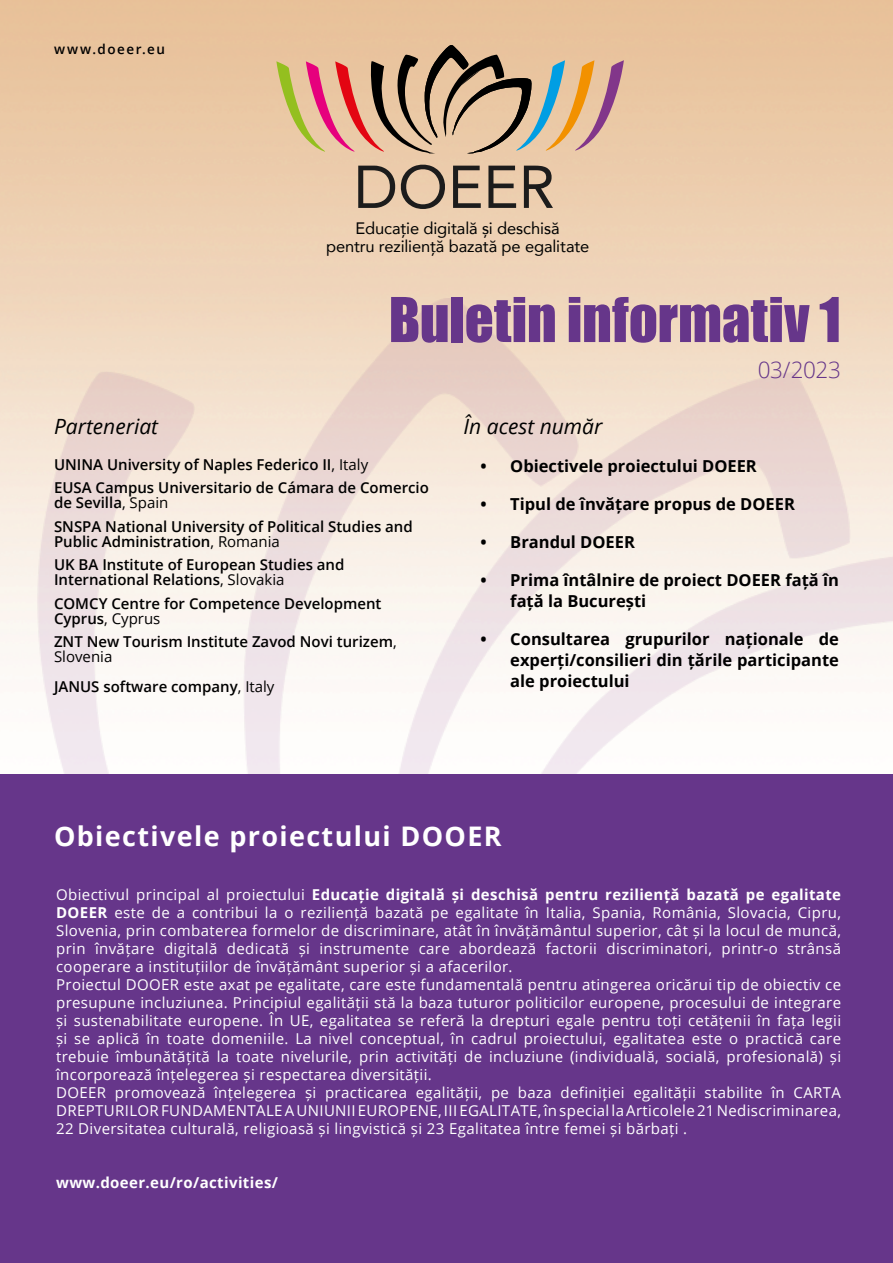
<style>
.page{position:relative;width:893px;height:1263px;background:#fff}
.page>*{position:absolute;margin:0;border:0;box-sizing:border-box;transform-origin:0 0}
.t1{font:57px "Impact";color:#66368a}
.t2{font:700 27px "Open Sans";letter-spacing:.05em;color:#fff}
.t3{font:300 22.5px "Open Sans";letter-spacing:-.02em;color:#66368a}
.t4{font:italic 21px "Open Sans";color:#000}
.t5{font:700 16.5px/21px "Open Sans";color:#000}
.t6{font:16.5px/18px "Avenir";letter-spacing:-.005em;color:#000;text-align:center}
.t7{font:15px/18px "Open Sans";letter-spacing:.025em;color:#fff}
.t8{font:600 15px/23.5px "Open Sans";color:#000}
.t9{font:700 15px "Open Sans";letter-spacing:.025em;color:#fff}
.t10{font:600 13.5px "Open Sans";letter-spacing:.115em;color:#000}
.s1{font-weight:400}
.s2{font-weight:700}
</style>
<div class="page">
<img style="left:0;top:299px;width:893px;height:476px">
<svg style="left:276px;top:42px;width:348px;height:112px"></svg>
<svg style="left:358px;top:164px;width:88px;height:45px"></svg>
<svg style="left:453px;top:166px;width:28px;height:42px"></svg>
<svg style="left:488px;top:166px;width:28px;height:42px"></svg>
<svg style="left:524px;top:166px;width:29px;height:42px"></svg>
<div style="left:0;top:775px;width:893px;height:488px;background:#66368a"></div>
<p class="t10" style="left:54px;top:40px;width:113px">www.doeer.eu</p>
<p class="t6" style="left:326px;top:219px;width:265px">Educație digitală și deschisă<br>pentru reziliență bazată pe egalitate</p>
<h1 class="t1" style="left:389px;top:275px;width:454px">Buletin informativ 1</h1>
<h3 class="t3" style="left:758px;top:354px;width:85px">03/2023</h3>
<h3 class="t4" style="left:54px;top:411px;width:106px">Parteneriat</h3>
<p class="t8" style="left:54px;top:452px;width:376px">UNINA University of Naples Federico II<span class="s1">, Italy<br></span>EUSA Campus Universitario de Cámara de Comercio</p>
<p class="t8" style="left:54px;top:491px;width:360px">de Sevilla<span class="s1">, Spain<br></span>SNSPA National University of Political Studies and</p>
<p class="t8" style="left:54px;top:529px;width:292px">Public Administration<span class="s1">, Romania<br></span>UK BA Institute of European Studies and</p>
<p class="t8" style="left:54px;top:568px;width:329px">International Relations<span class="s1">, Slovakia<br></span>COMCY Centre for Competence Development</p>
<p class="t8" style="left:54px;top:606px;width:344px">Cyprus<span class="s1">, Cyprus<br></span>ZNT New Tourism Institute Zavod Novi turizem<span class="s1">,</span></p>
<p class="t8" style="left:54px;top:642px;width:222px;line-height:29.5px"><span class="s1">Slovenia<br></span>JANUS software company<span class="s1">, Italy</span></p>
<h3 class="t4" style="left:463px;top:411px;width:140px">În acest număr</h3>
<p class="t5" style="left:480px;top:455px;width:278px">• Obiectivele proiectului DOEER</p>
<p class="t5" style="left:480px;top:493px;width:316px">• Tipul de învățare propus de DOEER</p>
<p class="t5" style="left:480px;top:531px;width:156px">• Brandul DOEER</p>
<p class="t5" style="left:510px;top:569px;width:330px;text-indent:-30px">• Prima întâlnire de proiect DOEER față în față la București</p>
<p class="t5" style="left:510px;top:628px;width:330px;text-align:justify;text-indent:-30px">• Consultarea grupurilor naționale de experți/consilieri din țările participante ale proiectului</p>
<h2 class="t2" style="left:54px;top:817px;width:449px">Obiectivele proiectului DOOER</h2>
<p class="t7" style="left:56px;top:885px;width:786px">Obiectivul principal al proiectului <span class="s2">Educație digitală și deschisă pentru reziliență bazată pe egalitate DOEER</span> este de a contribui la o reziliență bazată pe egalitate în Italia, Spania, România, Slovacia, Cipru, Slovenia, prin combaterea formelor de discriminare, atât în învățământul superior, cât și la locul de muncă, prin învățare digitală dedicată și instrumente care abordează factorii discriminatori, printr-o strânsă cooperare a instituțiilor de învățământ superior și a afacerilor.<br>Proiectul DOOER este axat pe egalitate, care este fundamentală pentru atingerea oricărui tip de obiectiv ce presupune incluziunea. Principiul egalității stă la baza tuturor politicilor europene, procesului de integrare și sustenabilitate europene. În UE, egalitatea se referă la drepturi egale pentru toți cetățenii în fața legii și se aplică în toate domeniile. La nivel conceptual, în cadrul proiectului, egalitatea este o practică care trebuie îmbunătățită la toate nivelurile, prin activități de incluziune (individuală, socială, profesională) și încorporează înțelegerea și respectarea diversității.<br>DOEER promovează înțelegerea și practicarea egalității, pe baza definiției egalității stabilite în CARTA DREPTURILOR FUNDAMENTALE A UNIUNII EUROPENE, III EGALITATE, în special la Articolele 21 Nediscriminarea, 22 Diversitatea culturală, religioasă și lingvistică și 23 Egalitatea între femei și bărbați .</p>
<p class="t9" style="left:56px;top:1172px;width:223px">www.doeer.eu/ro/activities/</p>
</div>
